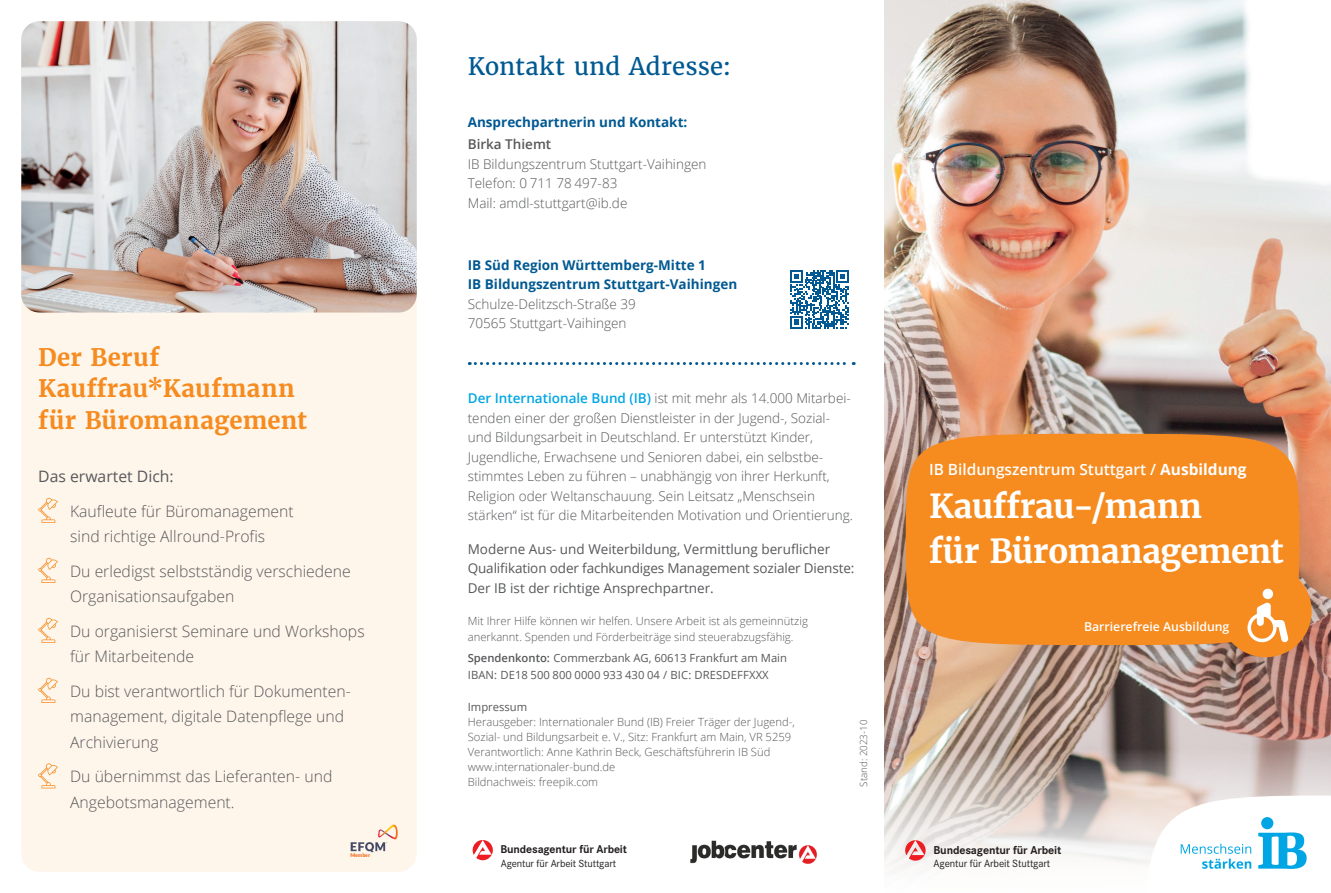
<style>
.page{position:relative;width:1331px;height:893px;background:#fff}
.page>*{position:absolute;margin:0;border:0;box-sizing:border-box;transform-origin:0 0}
.IB_H5_Überschrift_9{font:700 33px/45px "Merriweather";letter-spacing:-.015em;color:#fff}
.t1{font:700 24px "Merriweather";letter-spacing:.015em;color:#f68b1f}
.t2{font:24px "Merriweather";letter-spacing:.005em;color:#005992}
.t3{font:300 15.75px/25.5px "Open Sans";color:#57585a}
.t4{font:15.75px "Open Sans";color:#57585a}
.IB_H5_Überschrift_9-2{font:600 15.45px "Open Sans";color:#fff}
.t5{font:300 13.5px/19.5px "Open Sans";color:#57585a}
.t6{font:13.5px/19.5px "Open Sans";color:#57585a}
.IB_P_Bildunterschrif{font:700 13.5px/19.5px "Open Sans";color:#005992}
.t7{font:600 13.5px "Open Sans";color:#57585a}
.IB_H5_Überschrift_9-3{font:600 12.3px "Open Sans";color:#fff}
.t8{font:700 11.85px "Corporate S";letter-spacing:-.01em;color:#231f20}
.t9{font:700 11.7px "Corporate S";letter-spacing:-.01em;color:#231f20}
.IB_P_Bildunterschrif-2{font:300 11.25px/15px "Open Sans";color:#57585a}
.IB_P_Bildunterschrif-3{font:11.25px/16.5px "Open Sans";letter-spacing:.01em;color:#57585a}
.IB_H5_Überschrift_9-4{font:11.25px "Open Sans";color:#57585a}
.t10{font:10.95px "Corporate S";letter-spacing:-.01em;color:#231f20}
.t11{font:10.8px "Corporate S";letter-spacing:-.01em;color:#231f20}
.IB_P_Bildunterschrif-4{font:300 9.75px "Open Sans";color:#57585a}
.t12{font:900 5.1px "Lato";color:#f36e21}
.s1{font-weight:300;color:#57585a}
.s2{font-weight:600;color:#00a6e4}
.s3{font-weight:600}
.s4{font-weight:700}
</style>
<div class="page">
<img style="left:884px;top:0;width:447px;height:748px">
<svg style="left:884px;top:748px;width:447px;height:120px"></svg>
<svg style="left:1144px;top:795px;width:187px;height:74px"></svg>
<div style="left:906px;top:434px;width:393px;height:211px;background:#f68b1f;border-radius:50%"></div>
<div style="left:1220px;top:565px;width:92px;height:92px;background:#f68b1f;border-radius:50%"></div>
<svg style="left:1247px;top:602px;width:41px;height:41px"></svg>
<div style="left:1263px;top:589px;width:10px;height:10px;background:#fff;border-radius:50%"></div>
<div style="left:21px;top:21px;width:396px;height:851px;background:#fef5eb;border-radius:18px"></div>
<svg style="left:38px;top:498px;width:20px;height:25px"></svg>
<svg style="left:38px;top:558px;width:20px;height:25px"></svg>
<svg style="left:38px;top:618px;width:20px;height:25px"></svg>
<svg style="left:38px;top:678px;width:20px;height:25px"></svg>
<svg style="left:38px;top:763px;width:20px;height:25px"></svg>
<img style="left:21px;top:21px;width:396px;height:292px">
<svg style="left:351px;top:824px;width:47px;height:28px"></svg>
<svg style="left:905px;top:840px;width:21px;height:21px"></svg>
<img style="left:690px;top:840px;width:127px;height:24px">
<svg style="left:469px;top:362px;width:385px;height:3px"></svg>
<svg style="left:473px;top:840px;width:20px;height:20px"></svg>
<svg style="left:790px;top:270px;width:59px;height:58px"></svg>
<p class="t2" style="left:468px;top:51px;width:265px">Kontakt und Adresse:</p>
<p class="IB_P_Bildunterschrif" style="left:468px;top:112px;width:221px">Ansprechpartnerin und Kontakt:</p>
<p class="t7" style="left:468px;top:135px;width:85px">Birka Thiemt</p>
<p class="t5" style="left:468px;top:154px;width:240px">IB Bildungszentrum Stuttgart-Vaihingen<br>Telefon: 0 711 78 497-83</p>
<p class="t5" style="left:468px;top:193px;width:161px">Mail: amdl-stuttgart@ib.de</p>
<p class="t1" style="left:38px;top:342px;width:123px">Der Beruf</p>
<p class="t1" style="left:38px;top:373px;width:258px">Kauffrau*Kaufmann</p>
<p class="t1" style="left:38px;top:405px;width:270px">für Büromanagement</p>
<p class="t4" style="left:38px;top:466px;width:137px">Das erwartet Dich:</p>
<p class="t3" style="left:70px;top:498px;width:225px">Kaufleute für Büromanagement sind richtige Allround-Profis</p>
<p class="t3" style="left:70px;top:558px;width:282px">Du erledigst selbstständig verschiedene</p>
<p class="t3" style="left:70px;top:583px;width:166px">Organisationsaufgaben</p>
<p class="t3" style="left:70px;top:618px;width:296px">Du organisierst Seminare und Workshops</p>
<p class="t3" style="left:70px;top:643px;width:125px">für Mitarbeitende</p>
<p class="t3" style="left:70px;top:678px;width:282px">Du bist verantwortlich für Dokumenten-</p>
<p class="t3" style="left:70px;top:703px;width:275px">management, digitale Datenpflege und</p>
<p class="t3" style="left:70px;top:729px;width:90px">Archivierung</p>
<p class="t3" style="left:70px;top:763px;width:264px">Du übernimmst das Lieferanten- und</p>
<p class="t3" style="left:70px;top:789px;width:166px">Angebotsmanagement.</p>
<p class="IB_P_Bildunterschrif" style="left:468px;top:255px;width:240px">IB Süd Region Württemberg-Mitte 1</p>
<p class="IB_P_Bildunterschrif" style="left:468px;top:274px;width:271px">IB Bildungszentrum Stuttgart-Vaihingen<br><span class="s1">Schulze-Delitzsch-Straße 39</span></p>
<p class="t5" style="left:468px;top:313px;width:160px">70565 Stuttgart-Vaihingen</p>
<p class="t5" style="left:468px;top:388px;width:387px"><span class="s2">Der Internationale Bund (IB)</span> ist mit mehr als 14.000 Mitarbei&shy;tenden einer der großen Dienstleister in der Jugend-, Sozial&shy;und Bildungsarbeit in Deutschland. Er unterstützt Kinder, Jugendliche, Erwachsene und Senioren dabei, ein selbstbe&shy;stimmtes Leben zu führen – unabhängig von ihrer Herkunft, Religion oder Weltanschauung. Sein Leitsatz „Menschsein stärken“ ist für die Mitarbeitenden Motivation und Orientierung.</p>
<p class="t6" style="left:468px;top:539px;width:388px">Moderne Aus- und Weiterbildung, Vermittlung beruflicher<br>Qualifikation oder fachkundiges Management sozialer Dienste:<br>Der IB ist der richtige Ansprechpartner.</p>
<p class="IB_P_Bildunterschrif-2" style="left:468px;top:612px;width:342px;line-height:16.5px">Mit Ihrer Hilfe können wir helfen. Unsere Arbeit ist als gemeinnützig anerkannt. Spenden und Förderbeiträge sind steuerabzugsfähig.</p>
<p class="IB_P_Bildunterschrif-3" style="left:468px;top:650px;width:321px"><span class="s3">Spendenkonto:</span> Commerzbank AG, 60613 Frankfurt am Main<br>IBAN: DE18 500 800 0000 933 430 04 / BIC: DRESDEFFXXX</p>
<h5 class="IB_H5_Überschrift_9-4" style="left:468px;top:699px;width:61px">Impressum</h5>
<p class="IB_P_Bildunterschrif-2" style="left:468px;top:714px;width:329px">Herausgeber: Internationaler Bund (IB) Freier Träger der Jugend-, Sozial- und Bildungsarbeit e. V., Sitz: Frankfurt am Main, VR 5259<br>Verantwortlich: Anne Kathrin Beck, Geschäftsführerin IB Süd www.internationaler-bund.de</p>
<p class="IB_P_Bildunterschrif-2" style="left:468px;top:774px;width:132px">Bildnachweis: freepik.com</p>
<p class="IB_P_Bildunterschrif-4" style="left:857px;top:786px;width:68px;rotate:-90deg">Stand: 2023-10</p>
<h5 class="IB_H5_Überschrift_9-2" style="left:929px;top:458px;width:319px">IB Bildungszentrum Stuttgart / <span class="s4">Ausbildung</span></h5>
<h5 class="IB_H5_Überschrift_9" style="left:929px;top:484px;width:356px">Kauffrau-/mann<br>für Büromanagement</h5>
<h5 class="IB_H5_Überschrift_9-3" style="left:1084px;top:618px;width:147px">Barrierefreie Ausbildung</h5>
<p class="t9" style="left:500px;top:841px;width:128px">Bundesagentur für Arbeit</p>
<p class="t11" style="left:501px;top:856px;width:117px">Agentur für Arbeit Stuttgart</p>
<p class="t12" style="left:350px;top:852px;width:21px">Member</p>
<p class="t8" style="left:933px;top:841px;width:129px">Bundesagentur für Arbeit</p>
<p class="t10" style="left:934px;top:857px;width:118px">Agentur für Arbeit Stuttgart</p>
</div>
